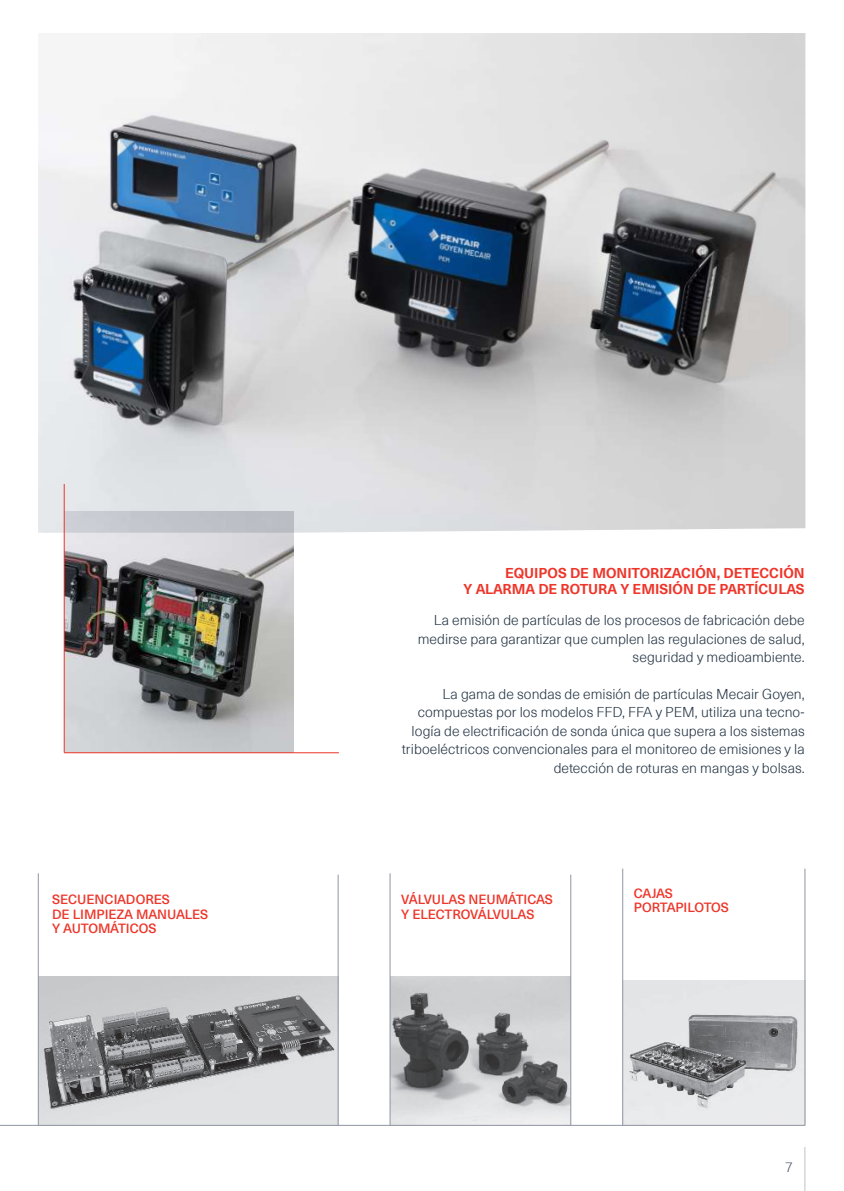
<style>
.page{position:relative;width:844px;height:1191px;background:#fff}
.page>*{position:absolute;margin:0;border:0;box-sizing:border-box;transform-origin:0 0}
.t1{font:300 14.17px "Neue Haas Unica Pro";color:#525f6e}
.t2{font:300 14px/18.4px "Neue Haas Unica Pro";color:#223343;text-align:right}
.t3{font:700 14px/15.6px "Neue Haas Unica Pro";color:#ee3529;text-align:right}
.t4{font:500 13.12px/14.5px "Neue Haas Unica Pro";letter-spacing:-.015em;color:#ee3529}
</style>
<div class="page">
<img style="left:38px;top:33px;width:767px;height:500px">
<img style="left:65px;top:511px;width:229px;height:241px">
<hr style="left:64px;top:484px;width:1px;height:268px;background:#ee3529">
<hr style="left:64px;top:752px;width:275px;height:1px;background:#ee3529">
<img style="left:623px;top:980px;width:181px;height:145px">
<hr style="left:804px;top:868px;width:1px;height:257px;background:#8f95a1">
<img style="left:39px;top:976px;width:299px;height:149px">
<hr style="left:338px;top:874px;width:1px;height:251px;background:#8f95a1">
<hr style="left:38px;top:873px;width:1px;height:252px;background:#8f95a1">
<img style="left:390px;top:976px;width:180px;height:149px">
<hr style="left:570px;top:874px;width:1px;height:251px;background:#8f95a1">
<hr style="left:389px;top:873px;width:1px;height:252px;background:#8f95a1">
<hr style="left:622px;top:868px;width:1px;height:257px;background:#8f95a1">
<hr style="left:0;top:1125px;width:804px;height:1px;background:#8f95a1">
<hr style="left:804px;top:1147px;width:1px;height:44px;background:#bec2ca">
<p class="t3" style="left:463px;top:565px;width:342px">EQUIPOS DE MONITORIZACIÓN, DETECCIÓN<br>Y ALARMA DE ROTURA Y EMISIÓN DE PARTÍCULAS</p>
<p class="t2" style="left:417px;top:611px;width:388px">La emisión de partículas de los procesos de fabricación debe medirse para garantizar que cumplen las regulaciones de salud, seguridad y medioambiente.</p>
<p class="t2" style="left:401px;top:685px;width:404px">La gama de sondas de emisión de partículas Mecair Goyen, compuestas por los modelos FFD, FFA y PEM, utiliza una tecno&shy;logía de electrificación de sonda única que supera a los sistemas triboeléctricos convencionales para el monitoreo de emisiones y la detección de roturas en mangas y bolsas.</p>
<p class="t4" style="left:52px;top:892px;width:158px">SECUENCIADORES<br>DE LIMPIEZA MANUALES<br>Y AUTOMÁTICOS</p>
<p class="t4" style="left:401px;top:892px;width:153px">VÁLVULAS NEUMÁTICAS<br>Y ELECTROVÁLVULAS</p>
<p class="t4" style="left:633px;top:885px;width:97px">CAJAS<br>PORTAPILOTOS</p>
<p class="t1" style="left:784px;top:1159px;width:9px">7</p>
</div>
